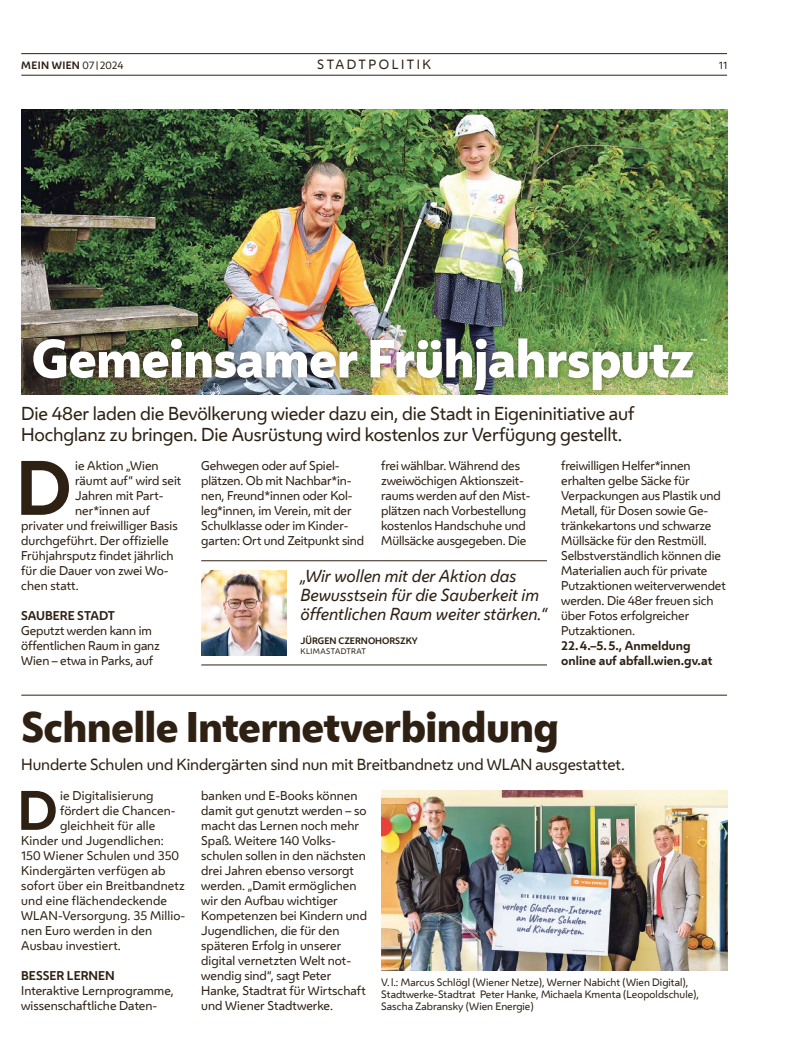
<style>
.page{position:relative;width:798px;height:1063px;background:#fff}
.page>*{position:absolute;margin:0;border:0;box-sizing:border-box;transform-origin:0 0}
.FT_FT_Initial4{font:700 71.88px "Wiener Melange";color:#2e2113}
.FT_FT_Initial3{font:700 51.88px "Wiener Melange";color:#2e2113}
.HL_Header_36pt{font:800 50px "Wiener Melange";letter-spacing:-.02em;color:#fff}
.HL_Header_32pt{font:800 40px "Wiener Melange";letter-spacing:-.015em;color:#2e2113}
.HL_VS_14pt{font:17.5px/21px "Wiener Melange";letter-spacing:-.01em;color:#2e2113}
.Zitat_Zitat{font:italic 16.25px/18.8px "Wiener Melange";color:#2e2113}
.HL_Header_32pt-2{font:15px "Wiener Melange";letter-spacing:-.01em;color:#2e2113}
.t1{font:12.5px "Wiener Melange";color:#2e2113}
.FT_FT{font:11.88px/15px "Wiener Melange";letter-spacing:-.01em;color:#2e2113}
.FT_FT_Initial3-2{font:11.88px "Wiener Melange";letter-spacing:.01em;color:#2e2113}
.FT_FT_Initial4-2{font:11.88px "Wiener Melange";color:#2e2113}
.FT_FT_Info_bold{font:700 11.88px/15px "Wiener Melange";color:#2e2113}
.FT_Zwischentitel{font:700 11.88px "Wiener Melange";color:#2e2113}
.t2{font:10px/12px "Wiener Melange";color:#2e2113}
.t3{font:700 10px "Wiener Melange";letter-spacing:.035em;color:#2e2113}
.Zitat_Person{font:700 8.75px "Wiener Melange";color:#2e2113}
.Zitat_Funktion{font:7.5px "Wiener Melange";letter-spacing:.05em;color:#2e2113}
.s1{font-weight:400}
.s2{font-weight:400;font-size:7.5px}
</style>
<div class="page">
<hr style="left:21px;top:75px;width:705px;height:1px;background:#2e2113">
<hr style="left:21px;top:53px;width:705px;height:1px;background:#2e2113">
<img style="left:21px;top:110px;width:705px;height:285px">
<div style="left:27px;top:332px;width:672px;height:65px;background:#2e2113;opacity:.5"></div>
<hr style="left:21px;top:695px;width:705px;height:1px;background:#2e2113">
<img style="left:381px;top:791px;width:345px;height:180px">
<hr style="left:201px;top:560px;width:345px;height:1px;background:#2e2113">
<hr style="left:201px;top:665px;width:345px;height:1px;background:#2e2113">
<img style="left:201px;top:571px;width:85px;height:85px">
<p class="t3" style="left:21px;top:57px;width:104px">MEIN WIEN <span class="s1">07</span><span class="s2">|</span><span class="s1">2024</span></p>
<p class="t1" style="left:317px;top:55px;width:21px">Stadtpol</p>
<p class="t1" style="left:401px;top:55px;width:30px">it ik</p>
<p class="t2" style="left:718px;top:59px;width:10px">11</p>
<h1 class="HL_Header_36pt" style="left:32px;top:324px;width:663px">Gemeinsamer Frühjahrsputz</h1>
<p class="HL_VS_14pt" style="left:21px;top:402px;width:614px">Die 48er laden die Bevölkerung wieder dazu ein, die Stadt in Eigeninitiative auf<br>Hochglanz zu bringen. Die Ausrüstung wird kostenlos zur Verfügung gestellt.</p>
<p class="FT_FT_Initial4" style="left:16px;top:428px;width:57px">D</p>
<p class="FT_FT_Initial4-2" style="left:75px;top:456px;width:85px">ie Aktion „Wien</p>
<p class="FT_FT_Initial4-2" style="left:75px;top:471px;width:108px">räumt auf“ wird seit</p>
<p class="FT_FT_Initial4-2" style="left:75px;top:486px;width:90px">Jahren mit Part-</p>
<p class="FT_FT_Initial4-2" style="left:75px;top:501px;width:76px">ner*innen auf</p>
<p class="FT_FT_Initial4-2" style="left:21px;top:516px;width:158px">privater und freiwilliger Basis</p>
<p class="FT_FT_Initial4-2" style="left:21px;top:531px;width:149px">durchgeführt. Der offizielle</p>
<p class="FT_FT_Initial4-2" style="left:21px;top:546px;width:154px">Frühjahrsputz findet jährlich</p>
<p class="FT_FT_Initial4-2" style="left:21px;top:561px;width:149px">für die Dauer von zwei Wo-</p>
<p class="FT_FT_Initial4-2" style="left:21px;top:576px;width:59px">chen statt.</p>
<p class="FT_Zwischentitel" style="left:21px;top:605px;width:95px">SAUBERE STADT</p>
<p class="FT_FT" style="left:21px;top:622px;width:140px">Geputzt werden kann im öffentlichen Raum in ganz<br>Wien – etwa in Parks, auf</p>
<p class="FT_FT" style="left:381px;top:457px;width:151px">frei wählbar. Während des zweiwöchigen Aktionszeit&shy;raums werden auf den Mist&shy;plätzen nach Vorbestellung kostenlos Handschuhe und<br>Müllsäcke ausgegeben. Die</p>
<p class="FT_FT" style="left:561px;top:457px;width:166px">freiwilligen Helfer*innen erhalten gelbe Säcke für<br>Verpackungen aus Plastik und<br>Metall, für Dosen sowie Ge&shy;tränkekartons und schwarze<br>Müllsäcke für den Restmüll.<br>Selbstverständlich können die<br>Materialien auch für private<br>Putzaktionen weiterverwendet werden. Die 48er freuen sich über Fotos erfolgreicher<br>Putzaktionen.</p>
<p class="FT_FT_Info_bold" style="left:561px;top:637px;width:153px">22.4.–5.5., Anmeldung online auf abfall.wien.gv.at</p>
<p class="FT_FT" style="left:201px;top:457px;width:164px">Gehwegen oder auf Spiel&shy;plätzen. Ob mit Nachbar*in&shy;nen, Freund*innen oder Kol&shy;leg*innen, im Verein, mit der<br>Schulklasse oder im Kinder&shy;garten: Ort und Zeitpunkt sind</p>
<p class="Zitat_Zitat" style="left:300px;top:567px;width:248px">„Wir wollen mit der Aktion das<br>Bewusstsein für die Sauberkeit im öffentlichen Raum weiter stärken.“</p>
<p class="Zitat_Person" style="left:300px;top:633px;width:119px">JÜRGEN CZERNOHORSZKY</p>
<p class="Zitat_Funktion" style="left:300px;top:645px;width:67px">KLI MASTADTRAT</p>
<h1 class="HL_Header_32pt" style="left:21px;top:700px;width:539px">Schnelle Internetverbindung</h1>
<p class="FT_FT_Initial3" style="left:17px;top:767px;width:42px">D</p>
<p class="FT_FT_Initial3-2" style="left:60px;top:786px;width:95px">ie Digitalisierung</p>
<h1 class="HL_Header_32pt-2" style="left:21px;top:753px;width:605px">Hunderte Schulen und Kindergärten sind nun mit Breitbandnetz und WLAN ausgestattet.</h1>
<p class="FT_FT" style="left:201px;top:787px;width:167px">banken und E-Books können damit gut genutzt werden – so macht das Lernen noch mehr<br>Spaß. Weitere 140 Volks&shy;schulen sollen in den nächsten drei Jahren ebenso versorgt werden. „Damit ermöglichen wir den Aufbau wichtiger<br>Kompetenzen bei Kindern und<br>Jugendlichen, die für den späteren Erfolg in unserer digital vernetzten Welt not&shy;wendig sind“, sagt Peter<br>Hanke, Stadtrat für Wirtschaft und Wiener Stadtwerke.</p>
<p class="FT_FT_Initial3-2" style="left:60px;top:801px;width:117px">fördert die Chancen-</p>
<p class="FT_FT_Initial3-2" style="left:60px;top:816px;width:97px">gleichheit für alle</p>
<p class="FT_FT_Initial3-2" style="left:21px;top:831px;width:144px">Kinder und Jugendlichen:</p>
<p class="FT_FT_Initial3-2" style="left:21px;top:846px;width:159px">150 Wiener Schulen und 350</p>
<p class="FT_FT_Initial3-2" style="left:21px;top:861px;width:145px">Kindergärten verfügen ab</p>
<p class="FT_FT_Initial3-2" style="left:21px;top:876px;width:165px">sofort über ein Breitbandnetz</p>
<p class="FT_FT_Initial3-2" style="left:21px;top:891px;width:147px">und eine flächendeckende</p>
<p class="FT_FT_Initial3-2" style="left:21px;top:906px;width:165px">WLAN-Versorgung. 35 Millio-</p>
<p class="FT_FT_Initial3-2" style="left:21px;top:921px;width:132px">nen Euro werden in den</p>
<p class="FT_FT_Initial3-2" style="left:21px;top:936px;width:101px">Ausbau investiert.</p>
<p class="FT_Zwischentitel" style="left:21px;top:965px;width:95px">BESSER LERNEN</p>
<p class="FT_FT" style="left:21px;top:982px;width:154px">I nteraktive Lernprogramme, wissenschaftliche Daten-</p>
<p class="t2" style="left:381px;top:976px;width:319px">V.l.: Marcus Schlögl (Wiener Netze), Werner Nabicht (Wien Digital),<br>Stadtwerke-Stadtrat Peter Hanke, Michaela Kmenta (Leopoldschule),<br>Sascha Zabransky (Wien Energie)</p>
</div>
